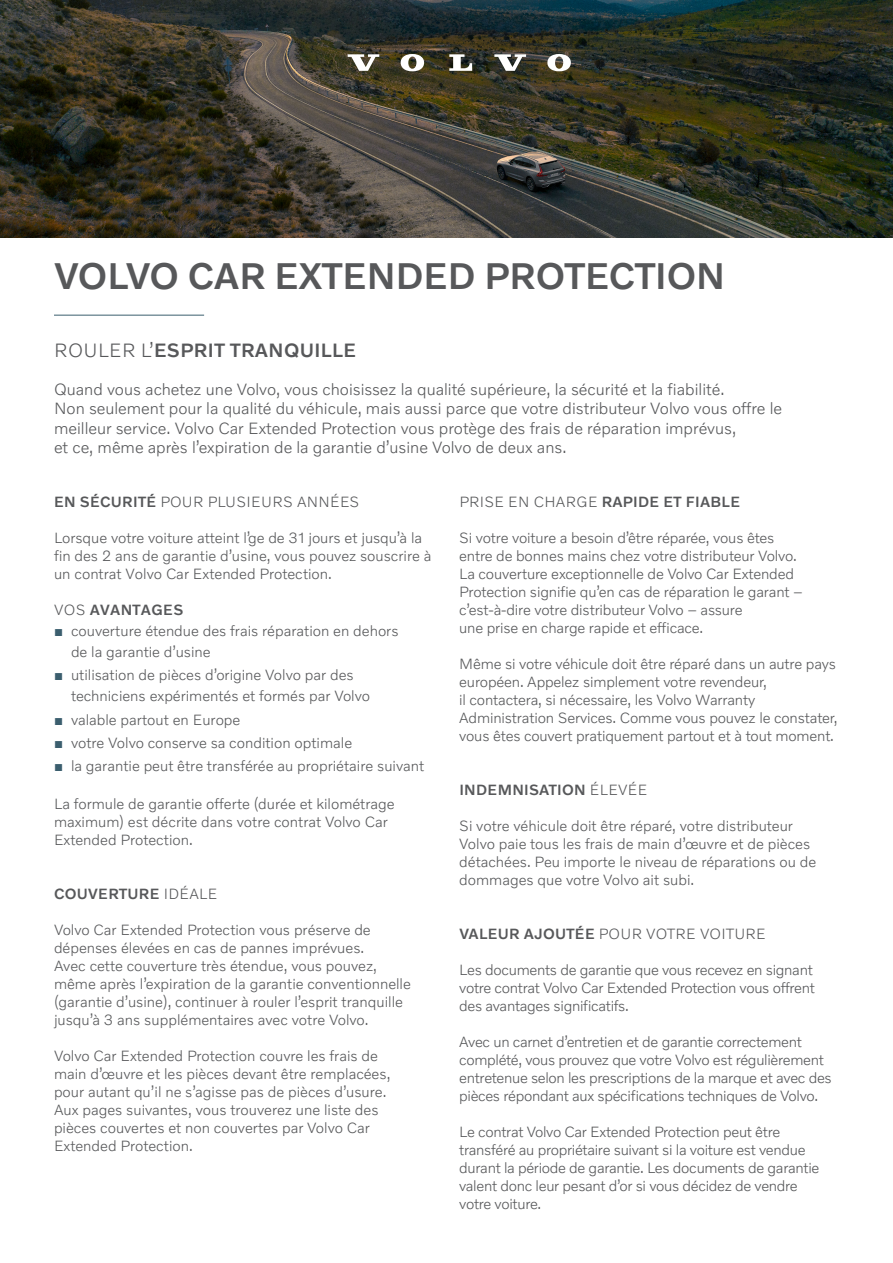
<style>
.page{position:relative;width:893px;height:1263px;background:#fff}
.page>*{position:absolute;margin:0;border:0;box-sizing:border-box;transform-origin:0 0}
.t1{font:500 37.5px "Volvo Novum";color:#57585a}
.t2{font:500 19.5px "Volvo Novum";letter-spacing:.02em;color:#57585a}
.t3{font:300 16.5px/19.5px "Volvo Novum";color:#57585a}
.t4{font:300 15px/18px "Volvo Novum";letter-spacing:-.01em;color:#57585a}
.t5{font:500 15px "Volvo Novum";letter-spacing:.02em;color:#57585a}
.t6{font:300 15px "Volvo Novum";letter-spacing:.02em;color:#57585a}
.s1{font-weight:300}
.s2{font-weight:500}
.s3{font-family:"Arial";font-weight:400;color:#3b5e6e}
</style>
<div class="page">
<img style="left:0;top:0;width:893px;height:237px">
<hr style="left:54px;top:315px;width:150px;height:1px;background:#3b5e6e">
<svg style="left:348px;top:54px;width:31px;height:17px"></svg>
<svg style="left:449px;top:54px;width:23px;height:17px"></svg>
<svg style="left:401px;top:54px;width:23px;height:17px"></svg>
<svg style="left:494px;top:54px;width:32px;height:17px"></svg>
<svg style="left:547px;top:54px;width:24px;height:17px"></svg>
<h1 class="t1" style="left:54px;top:252px;width:672px">VOLVO CAR EXTENDED PROTECTION</h1>
<h2 class="t2" style="left:54px;top:338px;width:304px"><span class="s1">ROULER L’</span>ESPRIT TRANQUILLE</h2>
<p class="t3" style="left:54px;top:379px;width:730px">Quand vous achetez une Volvo, vous choisissez la qualité supérieure, la sécurité et la fiabilité.<br>Non seulement pour la qualité du véhicule, mais aussi parce que votre distributeur Volvo vous offre le meilleur service. Volvo Car Extended Protection vous protège des frais de réparation imprévus,<br>et ce, même après l’expiration de la garantie d’usine Volvo de deux ans.</p>
<p class="t6" style="left:54px;top:492px;width:307px"><span class="s2">EN SÉCURITÉ</span> POUR PLUSIEURS ANNÉES</p>
<p class="t4" style="left:54px;top:528px;width:379px">Lorsque votre voiture atteint l’ge de 31 jours et jusqu’à la fin des 2 ans de garantie d’usine, vous pouvez souscrire à un contrat Volvo Car Extended Protection.</p>
<p class="t5" style="left:54px;top:600px;width:131px"><span class="s1">VOS</span> AVANTAGES</p>
<p class="t4" style="left:71px;top:620px;width:329px;line-height:21px;text-indent:-17px"><span class="s3">■</span> couverture étendue des frais réparation en dehors de la garantie d’usine</p>
<p class="t4" style="left:71px;top:664px;width:301px;line-height:21px;text-indent:-17px"><span class="s3">■</span> utilisation de pièces d’origine Volvo par des techniciens expérimentés et formés par Volvo</p>
<p class="t4" style="left:54px;top:710px;width:188px"><span class="s3">■</span> valable partout en Europe</p>
<p class="t4" style="left:54px;top:733px;width:300px"><span class="s3">■</span> votre Volvo conserve sa condition optimale</p>
<p class="t4" style="left:54px;top:756px;width:372px"><span class="s3">■</span> la garantie peut être transférée au propriétaire suivant</p>
<p class="t4" style="left:54px;top:794px;width:342px">La formule de garantie offerte (durée et kilométrage maximum) est décrite dans votre contrat Volvo Car<br>Extended Protection.</p>
<p class="t5" style="left:459px;top:492px;width:282px"><span class="s1">PRISE EN CHARGE</span> RAPIDE ET FIABLE</p>
<p class="t4" style="left:459px;top:528px;width:345px">Si votre voiture a besoin d’être réparée, vous êtes entre de bonnes mains chez votre distributeur Volvo.<br>La couverture exceptionnelle de Volvo Car Extended Protection signifie qu’en cas de réparation le garant – c’est-à-dire votre distributeur Volvo – assure<br>une prise en charge rapide et efficace.</p>
<p class="t4" style="left:459px;top:654px;width:380px">Même si votre véhicule doit être réparé dans un autre pays européen. Appelez simplement votre revendeur,<br>il contactera, si nécessaire, les Volvo Warranty Administration Services. Comme vous pouvez le constater, vous êtes couvert pratiquement partout et à tout moment.</p>
<p class="t5" style="left:459px;top:780px;width:190px">INDEMNISATION <span class="s1">ÉLEVÉE</span></p>
<p class="t4" style="left:459px;top:816px;width:359px">Si votre véhicule doit être réparé, votre distributeur Volvo paie tous les frais de main d’œuvre et de pièces détachées. Peu importe le niveau de réparations ou de dommages que votre Volvo ait subi.</p>
<p class="t6" style="left:459px;top:924px;width:308px"><span class="s2">VALEUR AJOUTÉE</span> POUR VOTRE VOITURE</p>
<p class="t4" style="left:459px;top:960px;width:357px">Les documents de garantie que vous recevez en signant votre contrat Volvo Car Extended Protection vous offrent des avantages significatifs.</p>
<p class="t4" style="left:459px;top:1032px;width:374px">Avec un carnet d’entretien et de garantie correctement complété, vous prouvez que votre Volvo est régulièrement entretenue selon les prescriptions de la marque et avec des pièces répondant aux spécifications techniques de Volvo.</p>
<p class="t4" style="left:459px;top:1122px;width:362px">Le contrat Volvo Car Extended Protection peut être transféré au propriétaire suivant si la voiture est vendue durant la période de garantie. Les documents de garantie valent donc leur pesant d’or si vous décidez de vendre votre voiture.</p>
<p class="t5" style="left:54px;top:884px;width:165px">COUVERTURE <span class="s1">IDÉALE</span></p>
<p class="t4" style="left:54px;top:920px;width:358px">Volvo Car Extended Protection vous préserve de dépenses élevées en cas de pannes imprévues.<br>Avec cette couverture très étendue, vous pouvez, même après l’expiration de la garantie conventionnelle (garantie d’usine), continuer à rouler l’esprit tranquille jusqu’à 3 ans supplémentaires avec votre Volvo.</p>
<p class="t4" style="left:54px;top:1046px;width:338px">Volvo Car Extended Protection couvre les frais de main d’œuvre et les pièces devant être remplacées, pour autant qu’il ne s’agisse pas de pièces d’usure.<br>Aux pages suivantes, vous trouverez une liste des pièces couvertes et non couvertes par Volvo Car Extended Protection.</p>
</div>
